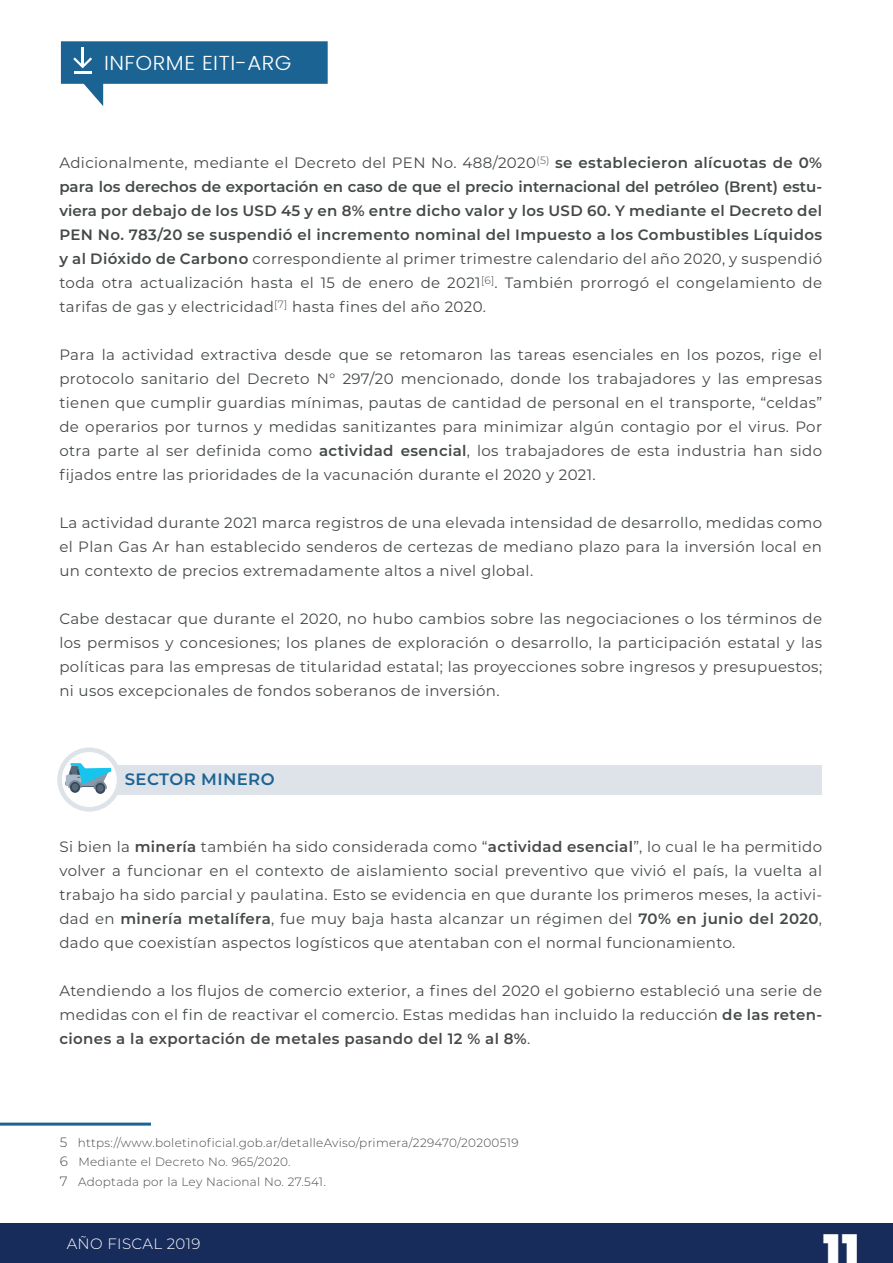
<style>
.page{position:relative;width:893px;height:1263px;background:#fff}
.page>*{position:absolute;margin:0;border:0;box-sizing:border-box;transform-origin:0 0}
.t1{font:900 43.5px "Poppins";color:#fff}
.t2{font:300 20.25px "Poppins";letter-spacing:.025em;color:#fff;scale:1.06 1}
.t3{font:600 16.5px "Montserrat";letter-spacing:.025em;color:#1b6393}
.t4{font:15px/24px "Montserrat";letter-spacing:.025em;color:#45494a;text-align:justify}
.t5{font:600 15px/24px "Montserrat";letter-spacing:.025em;color:#45494a;text-align:justify}
.t6{font:300 15px "Montserrat";letter-spacing:.025em;color:#fff}
.t7{font:300 12px/19.5px "Montserrat";letter-spacing:.025em;color:#464949}
.s1{font-weight:400}
.s2{font-weight:600}
.s3{font-size:13.5px}
</style>
<div class="page">
<div style="left:0;top:1224px;width:893px;height:39px;background:#182c5b"></div>
<svg style="left:61px;top:41px;width:267px;height:65px"></svg>
<hr style="left:0;top:1122px;width:151px;height:3px;background:#1b6393">
<div style="left:106px;top:765px;width:716px;height:29px;background:#dee2e9"></div>
<svg style="left:60px;top:750px;width:59px;height:59px"></svg>
<div style="left:57px;top:747px;width:64px;height:64px;border:5px solid #dee2e9;border-radius:50%"></div>
<div style="left:70px;top:782px;width:10px;height:11px;background:#384959;border-radius:50%"></div>
<div style="left:72px;top:784px;width:6px;height:7px;background:#576979;border-radius:50%"></div>
<div style="left:95px;top:783px;width:10px;height:11px;background:#384959;border-radius:50%"></div>
<div style="left:97px;top:785px;width:7px;height:7px;background:#576979;border-radius:50%"></div>
<svg style="left:65px;top:763px;width:46px;height:26px"></svg>
<h2 class="t2" style="left:104px;top:51px;width:178px">INFORME EITI-ARG</h2>
<p class="t5" style="left:59px;top:150px;width:764px"><span class="s1">Adicionalmente, mediante el Decreto del PEN No. 488/2020</span><sup>(5)</sup> se establecieron alícuotas de 0% para los derechos de exportación en caso de que el precio internacional del petróleo (Brent) estu&shy;viera por debajo de los USD 45 y en 8% entre dicho valor y los USD 60. Y mediante el Decreto del PEN No. 783/20 se suspendió el incremento nominal del Impuesto a los Combustibles Líquidos y al Dióxido de Carbono <span class="s1">correspondiente al primer trimestre calendario del año 2020, y suspendió toda otra actualización hasta el 15 de enero de 2021</span><sup>[6]</sup><span class="s1">. También prorrogó el congelamiento de tarifas de gas y electricidad</span><sup>[7]</sup> <span class="s1">hasta fines del año 2020.</span></p>
<p class="t4" style="left:59px;top:342px;width:764px">Para la actividad extractiva desde que se retomaron las tareas esenciales en los pozos, rige el protocolo sanitario del Decreto N° 297/20 mencionado, donde los trabajadores y las empresas tienen que cumplir guardias mínimas, pautas de cantidad de personal en el transporte, “celdas” de operarios por turnos y medidas sanitizantes para minimizar algún contagio por el virus. Por otra parte al ser definida como <span class="s2">actividad esencial</span>, los trabajadores de esta industria han sido fijados entre las prioridades de la vacunación durante el 2020 y 2021.</p>
<p class="t4" style="left:59px;top:510px;width:764px">La actividad durante 2021 marca registros de una elevada intensidad de desarrollo, medidas como el Plan Gas Ar han establecido senderos de certezas de mediano plazo para la inversión local en un contexto de precios extremadamente altos a nivel global.</p>
<p class="t4" style="left:59px;top:606px;width:764px">Cabe destacar que durante el 2020, no hubo cambios sobre las negociaciones o los términos de los permisos y concesiones; los planes de exploración o desarrollo, la participación estatal y las políticas para las empresas de titularidad estatal; las proyecciones sobre ingresos y presupuestos; ni usos excepcionales de fondos soberanos de inversión.</p>
<p class="t3" style="left:125px;top:767px;width:151px">SECTOR MINERO</p>
<p class="t4" style="left:59px;top:834px;width:764px">Si bien la <span class="s2">minería</span> también ha sido considerada como “<span class="s2">actividad esencial</span>”, lo cual le ha permitido volver a funcionar en el contexto de aislamiento social preventivo que vivió el país, la vuelta al trabajo ha sido parcial y paulatina. Esto se evidencia en que durante los primeros meses, la activi&shy;dad en <span class="s2">minería metalífera</span>, fue muy baja hasta alcanzar un régimen del <span class="s2">70% en junio del 2020</span>, dado que coexistían aspectos logísticos que atentaban con el normal funcionamiento.</p>
<p class="t4" style="left:59px;top:978px;width:764px">Atendiendo a los flujos de comercio exterior, a fines del 2020 el gobierno estableció una serie de medidas con el fin de reactivar el comercio. Estas medidas han incluido la reducción <span class="s2">de las reten&shy;ciones a la exportación de metales pasando del 12 % al 8%</span>.</p>
<p class="t7" style="left:60px;top:1132px;width:460px"><span class="s3">5</span> https://www.boletinoficial.gob.ar/detalleAviso/primera/229470/20200519<br><span class="s3">6</span> Mediante el Decreto No. 965/2020.<br><span class="s3">7</span> Adoptada por la Ley Nacional No. 27.541.</p>
<p class="t6" style="left:67px;top:1233px;width:135px">AÑO FISCAL 2019</p>
<h1 class="t1" style="left:823px;top:1226px;width:37px">11</h1>
</div>
